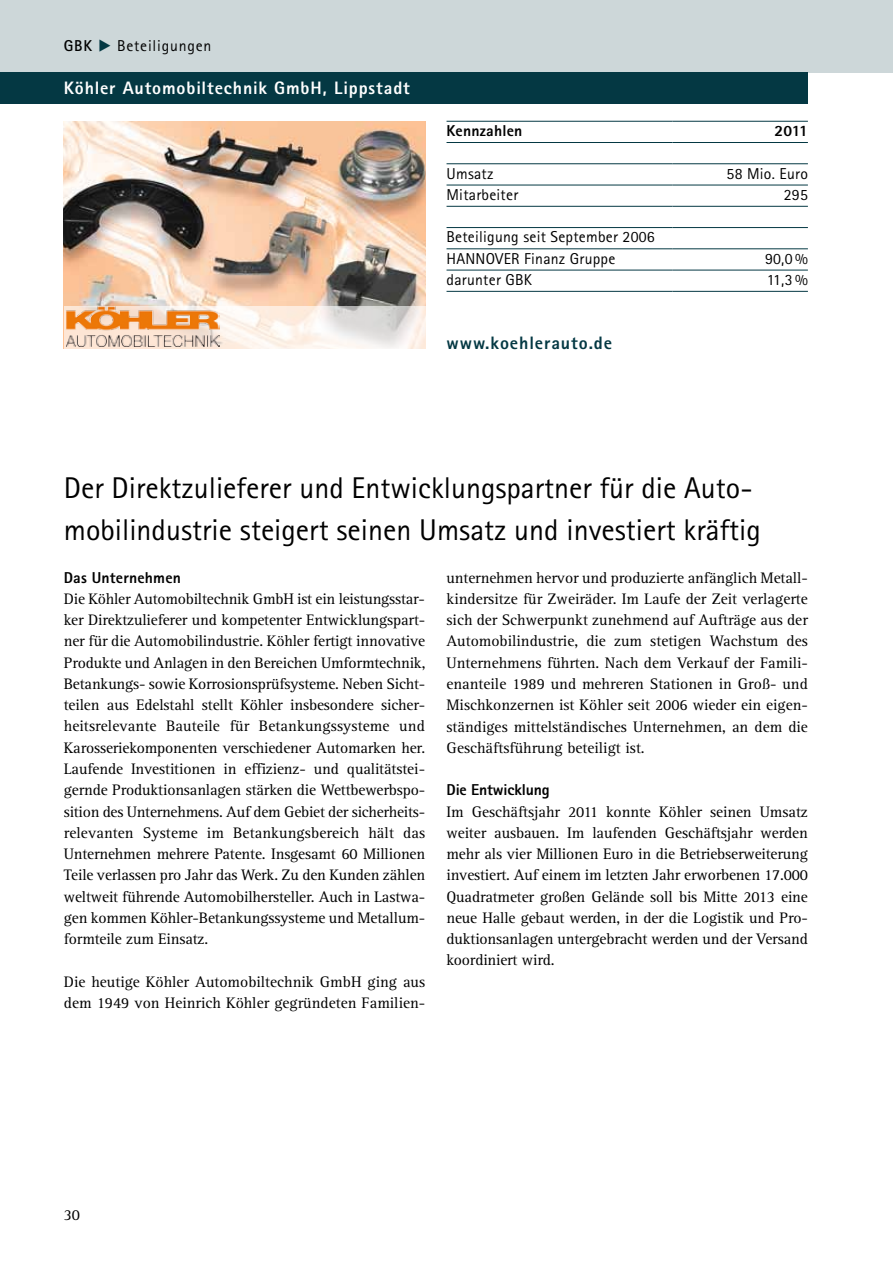
<style>
.page{position:relative;width:893px;height:1263px;background:#fff}
.page>*{position:absolute;margin:0;border:0;box-sizing:border-box;transform-origin:0 0}
.t1{font:30px/42.5px "Rotis Sans Serif";color:#000}
.t2{font:800 18px "Rotis Sans Serif";letter-spacing:.045em;color:#fff}
.t3{font:800 18px "Rotis Sans Serif";letter-spacing:.05em;color:#043843}
.t4{font:15.75px/21.3px "Rotis Serif";letter-spacing:-.01em;color:#000}
.t5{font:15.75px/21.3px "Rotis Sans Serif";letter-spacing:.015em;color:#000}
.t6{font:800 15.75px "Rotis Sans Serif";letter-spacing:.01em;color:#000}
.t7{font:15.75px "Rotis Sans Serif";letter-spacing:.05em;color:#000}
.t8{font:800 15.75px "Rotis Sans Serif";letter-spacing:-.01em;color:#000}
.s1{font-weight:700}
.s2{font-family:"European Pi Three";color:#043843}
</style>
<div class="page">
<div style="left:0;top:0;width:893px;height:72px;background:#cdd7d9"></div>
<div style="left:0;top:72px;width:808px;height:32px;background:#043843"></div>
<hr style="left:447px;top:227px;width:226px;height:1px;background:#043843">
<hr style="left:673px;top:227px;width:135px;height:1px;background:#043843">
<hr style="left:673px;top:248px;width:135px;height:1px;background:#043843">
<hr style="left:673px;top:270px;width:135px;height:1px;background:#043843">
<hr style="left:673px;top:291px;width:135px;height:1px;background:#043843">
<hr style="left:447px;top:248px;width:226px;height:1px;background:#043843">
<hr style="left:447px;top:270px;width:226px;height:1px;background:#043843">
<hr style="left:447px;top:291px;width:226px;height:1px;background:#043843">
<hr style="left:447px;top:121px;width:226px;height:1px;background:#043843">
<hr style="left:673px;top:121px;width:135px;height:1px;background:#043843">
<hr style="left:447px;top:142px;width:226px;height:1px;background:#043843">
<hr style="left:673px;top:142px;width:135px;height:1px;background:#043843">
<hr style="left:447px;top:163px;width:226px;height:1px;background:#043843">
<hr style="left:673px;top:163px;width:135px;height:1px;background:#043843">
<hr style="left:447px;top:185px;width:226px;height:1px;background:#043843">
<hr style="left:673px;top:185px;width:135px;height:1px;background:#043843">
<hr style="left:447px;top:206px;width:226px;height:1px;background:#043843">
<hr style="left:673px;top:206px;width:135px;height:1px;background:#043843">
<img style="left:64px;top:121px;width:361px;height:185px">
<svg style="left:64px;top:306px;width:361px;height:43px"></svg>
<img style="left:65px;top:307px;width:155px;height:40px">
<p class="t7" style="left:64px;top:36px;width:149px"><span class="s1">GBK</span> <span class="s2">E</span> Beteiligungen</p>
<p class="t2" style="left:64px;top:76px;width:348px">Köhler Automobiltechnik GmbH, Lippstadt</p>
<p class="t6" style="left:446px;top:121px;width:77px">Kennzahlen</p>
<p class="t6" style="left:774px;top:121px;width:35px">2011</p>
<p class="t5" style="left:446px;top:163px;width:48px">Umsatz</p>
<p class="t5" style="left:727px;top:163px;width:83px">58 Mio. Euro</p>
<p class="t5" style="left:446px;top:184px;width:73px">Mitarbeiter</p>
<p class="t5" style="left:784px;top:184px;width:26px">295</p>
<p class="t5" style="left:446px;top:226px;width:210px">Beteiligung seit September 2006<br>HANNOVER Finanz Gruppe</p>
<p class="t5" style="left:765px;top:248px;width:44px">90,0 %</p>
<p class="t5" style="left:446px;top:269px;width:87px">darunter GBK</p>
<p class="t5" style="left:767px;top:269px;width:43px">11,3 %</p>
<p class="t3" style="left:447px;top:331px;width:167px">www.koehlerauto.de</p>
<h1 class="t1" style="left:64px;top:466px;width:698px">Der Direktzulieferer und Entwicklungspartner für die Auto&shy;mobilindustrie steigert seinen Umsatz und investiert kräftig</h1>
<p class="t6" style="left:64px;top:567px;width:119px">Das Unternehmen</p>
<p class="t4" style="left:64px;top:588px;width:363px">Die Köhler Automobiltechnik GmbH ist ein leistungsstar&shy;ker Direktzulieferer und kompetenter Entwicklungspart&shy;ner für die Automobilindustrie. Köhler fertigt innovative Produkte und Anlagen in den Bereichen Umformtechnik, Betankungs- sowie Korrosionsprüfsysteme. Neben Sicht&shy;teilen aus Edelstahl stellt Köhler insbesondere sicher&shy;heitsrelevante Bauteile für Betankungssysteme und Karosseriekomponenten verschiedener Automarken her.<br>Laufende Investitionen in effizienz- und qualitätstei&shy;gernde Produktionsanlagen stärken die Wettbewerbspo&shy;sition des Unternehmens. Auf dem Gebiet der sicherheits&shy;relevanten Systeme im Betankungsbereich hält das Unternehmen mehrere Patente. Insgesamt 60 Millionen Teile verlassen pro Jahr das Werk. Zu den Kunden zählen weltweit führende Automobilhersteller. Auch in Lastwa&shy;gen kommen Köhler-Betankungssysteme und Metallum&shy;formteile zum Einsatz.</p>
<p class="t4" style="left:64px;top:971px;width:363px">Die heutige Köhler Automobiltechnik GmbH ging aus dem 1949 von Heinrich Köhler gegründeten Familien-</p>
<p class="t4" style="left:446px;top:567px;width:363px;text-align:justify">unternehmen hervor und produzierte anfänglich Metall&shy;kindersitze für Zweiräder. Im Laufe der Zeit verlagerte sich der Schwerpunkt zunehmend auf Aufträge aus der Automobilindustrie, die zum stetigen Wachstum des Unternehmens führten. Nach dem Verkauf der Famili&shy;enanteile 1989 und mehreren Stationen in Groß- und Mischkonzernen ist Köhler seit 2006 wieder ein eigen&shy;ständiges mittelständisches Unternehmen, an dem die Geschäftsführung beteiligt ist.</p>
<p class="t8" style="left:446px;top:780px;width:105px">Die Entwicklung</p>
<p class="t4" style="left:446px;top:801px;width:363px;text-align:justify">Im Geschäftsjahr 2011 konnte Köhler seinen Umsatz weiter ausbauen. Im laufenden Geschäftsjahr werden mehr als vier Millionen Euro in die Betriebserweiterung investiert. Auf einem im letzten Jahr erworbenen 17.000<br>Quadratmeter großen Gelände soll bis Mitte 2013 eine neue Halle gebaut werden, in der die Logistik und Pro&shy;duktionsanlagen untergebracht werden und der Versand koordiniert wird.</p>
<p class="t4" style="left:64px;top:1205px;width:18px">30</p>
</div>
